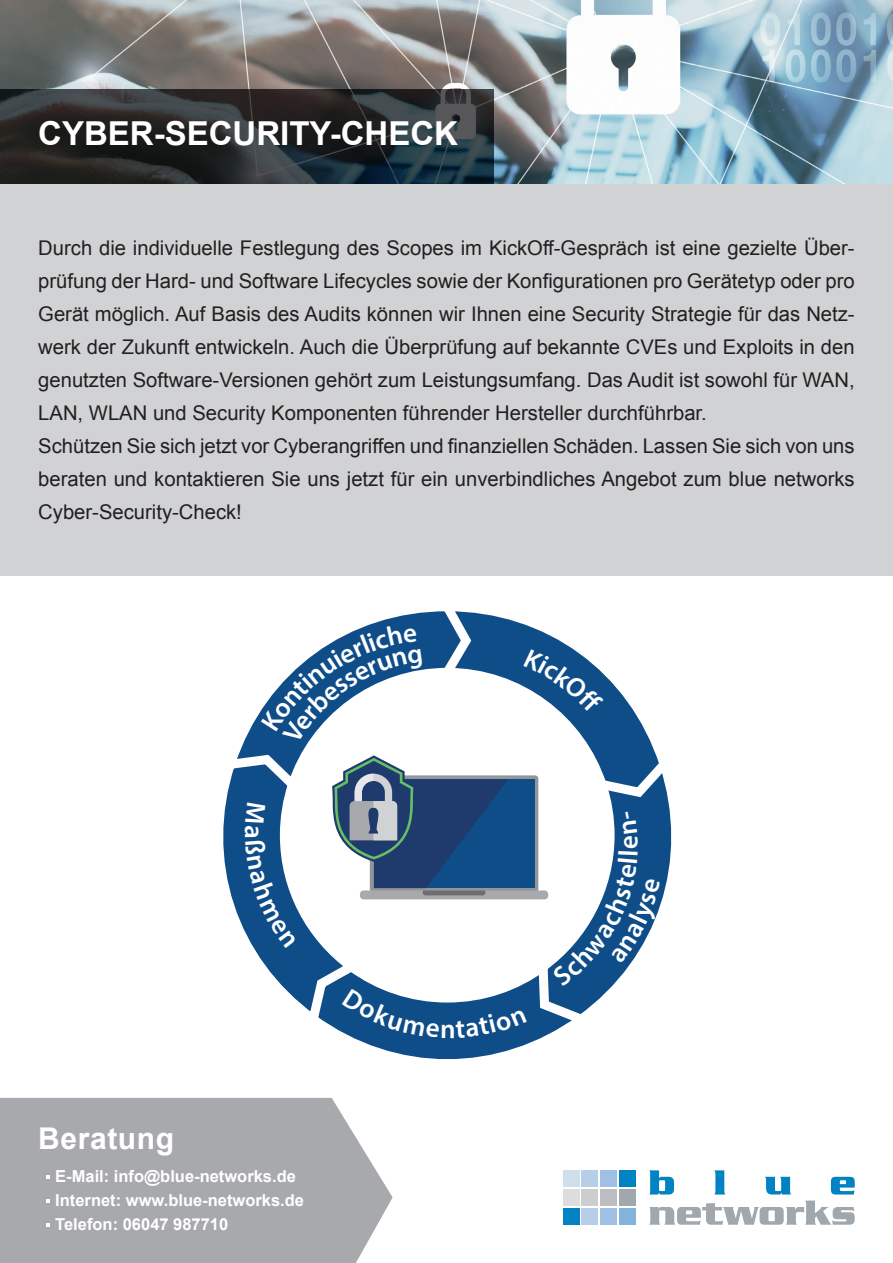
<style>
.page{position:relative;width:893px;height:1263px;background:#fff}
.page>*{position:absolute;margin:0;border:0;box-sizing:border-box;transform-origin:0 0}
.t1{font:700 33px "Arial";color:#fff}
.t2{font:700 30px "Arial";letter-spacing:.02em;color:#fff}
.t3{font:600 27.15px "Myriad Pro";color:#fff}
.t4{font:20.25px/33px "Arial";color:#231f20}
.t5{font:700 16.5px/24px "Arial";color:#fff}
</style>
<div class="page">
<img style="left:0;top:0;width:893px;height:184px">
<div style="left:0;top:1098px;width:393px;height:165px;background:#a8a9ad"></div>
<img style="left:0;top:89px;width:493px;height:95px">
<div style="left:0;top:184px;width:893px;height:391px;background:#d1d2d4"></div>
<svg style="left:649px;top:1200px;width:206px;height:25px"></svg>
<svg style="left:649px;top:1170px;width:25px;height:24px"></svg>
<svg style="left:714px;top:1170px;width:11px;height:24px"></svg>
<svg style="left:765px;top:1177px;width:26px;height:17px"></svg>
<svg style="left:831px;top:1177px;width:24px;height:17px"></svg>
<div style="left:563px;top:1170px;width:16px;height:17px;background:#d0ddea"></div>
<div style="left:581px;top:1170px;width:17px;height:17px;background:#b6cee7"></div>
<div style="left:600px;top:1170px;width:17px;height:17px;background:#9fc0e4"></div>
<div style="left:619px;top:1170px;width:17px;height:17px;background:#0082c3"></div>
<div style="left:563px;top:1208px;width:16px;height:17px;background:#0082c3"></div>
<div style="left:581px;top:1208px;width:17px;height:17px;background:#b6cee7"></div>
<div style="left:600px;top:1208px;width:17px;height:17px;background:#9fc0e4"></div>
<div style="left:619px;top:1208px;width:17px;height:17px;background:#84b3dd"></div>
<div style="left:563px;top:1189px;width:16px;height:17px;background:#dcdddf"></div>
<div style="left:581px;top:1189px;width:17px;height:17px;background:#cccdcf"></div>
<div style="left:600px;top:1189px;width:17px;height:17px;background:#bcbdc0"></div>
<div style="left:619px;top:1189px;width:17px;height:17px;background:#a0a8ad"></div>
<svg style="left:47px;top:1199px;width:3px;height:4px"></svg>
<svg style="left:223px;top:611px;width:449px;height:448px"></svg>
<h1 class="t1" style="left:38px;top:111px;width:421px">CYBER-SECURITY-CHECK</h1>
<p class="t4" style="left:38px;top:232px;width:818px">Durch die individuelle Festlegung des Scopes im KickOff-Gespräch ist eine gezielte Über&shy;prüfung der Hard- und Software Lifecycles sowie der Konfigurationen pro Gerätetyp oder pro Gerät möglich. Auf Basis des Audits können wir Ihnen eine Security Strategie für das Netz&shy;werk der Zukunft entwickeln. Auch die Überprüfung auf bekannte CVEs und Exploits in den genutzten Software-Versionen gehört zum Leistungsumfang. Das Audit ist sowohl für WAN, LAN, WLAN und Security Komponenten führender Hersteller durchführbar.<br>Schützen Sie sich jetzt vor Cyberangriffen und finanziellen Schäden. Lassen Sie sich von uns beraten und kontaktieren Sie uns jetzt für ein unverbindliches Angebot zum blue networks Cyber-Security-Check!</p>
<h3 class="t3" style="left:272px;top:825px;width:15px;rotate:90deg">a</h3>
<h2 class="t2" style="left:38px;top:1119px;width:137px">Beratung</h2>
<p class="t5" style="left:55px;top:1165px;width:250px">E-Mail: info@blue-networks.de<br>Internet: www.blue-networks.de<br>Telefon: 06047 987710</p>
</div>
